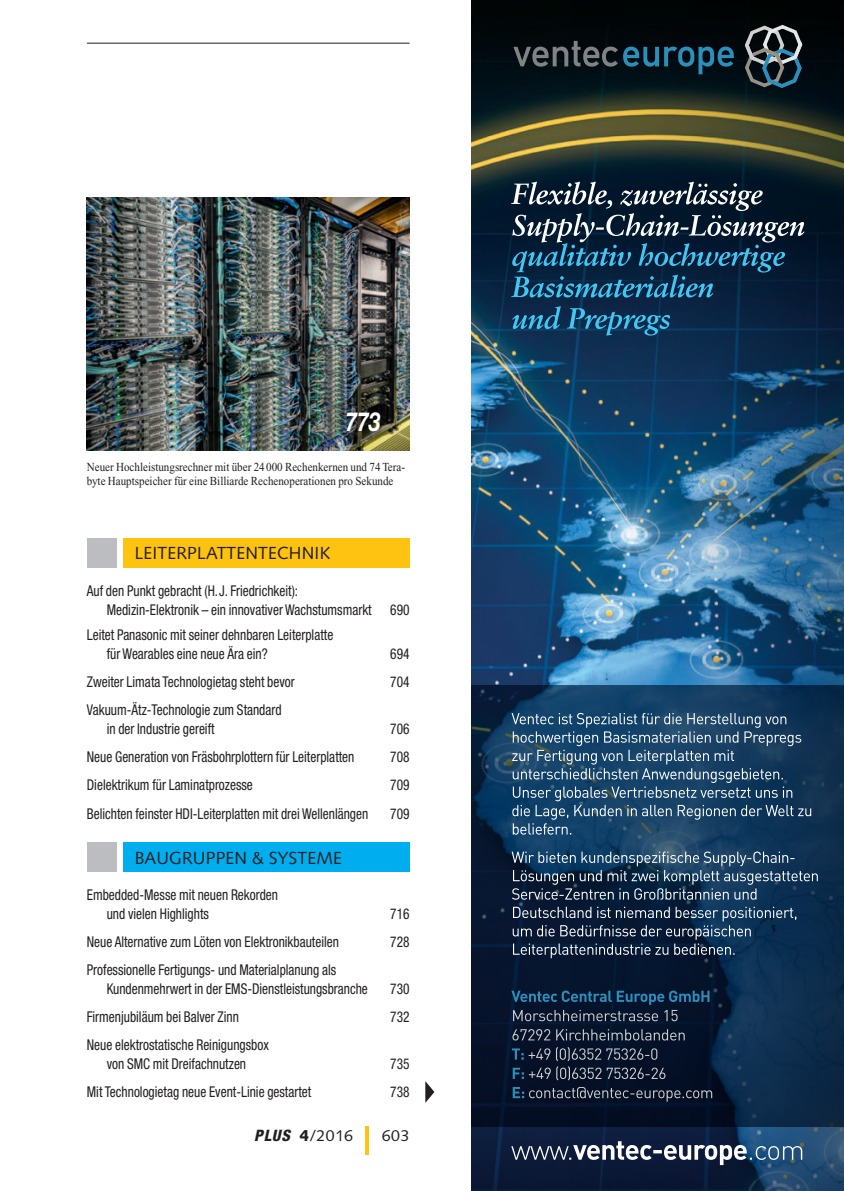
<style>
.page{position:relative;width:844px;height:1191px;background:#fff}
.page>*{position:absolute;margin:0;border:0;box-sizing:border-box;transform-origin:0 0}
.t1{font:italic 700 26.25px "Helvetica Neue";color:#fff;scale:.8 1}
.t2{font:17.5px "Syntax";letter-spacing:.01em;color:#231f20}
.t3{font:15.75px "Syntax";letter-spacing:.05em;color:#231f20}
.t4{font:condensed 14.88px/18.4px "Helvetica Neue";color:#231f20;scale:.9 1}
.t5{font:12.25px/14px "Times New Roman";color:#231f20;scale:.9 1}
.s1{font-family:"Helvetica Neue";font-weight:800;font-style:italic;font-stretch:condensed}
.s2{font-weight:900}
</style>
<div class="page">
<img style="left:87px;top:198px;width:322px;height:252px">
<hr style="left:87px;top:43px;width:322px;height:1px;background:#231f20">
<hr style="left:366px;top:1126px;width:3px;height:29px;background:#fec210">
<div style="left:123px;top:538px;width:286px;height:30px;background:#fec210"></div>
<div style="left:87px;top:538px;width:30px;height:30px;background:#bcbdc0"></div>
<div style="left:123px;top:842px;width:286px;height:30px;background:#00aeef"></div>
<div style="left:87px;top:842px;width:30px;height:30px;background:#bcbdc0"></div>
<svg style="left:425px;top:1081px;width:9px;height:21px"></svg>
<div style="left:336px;top:402px;width:55px;height:41px;background:#231f20;opacity:.75"></div>
<img style="left:471px;top:0;width:372px;height:1191px">
<svg style="left:512px;top:306px;width:158px;height:29px;background:#194e72"></svg>
<svg style="left:511px;top:182px;width:293px;height:115px;background:#224158"></svg>
<svg style="left:742px;top:23px;width:62px;height:67px;background:#334147"></svg>
<svg style="left:513px;top:41px;width:104px;height:26px;background:#2e3539"></svg>
<svg style="left:623px;top:47px;width:35px;height:20px"></svg>
<svg style="left:664px;top:47px;width:69px;height:27px;background:#103d51"></svg>
<svg style="left:512px;top:906px;width:284px;height:52px;background:#293f59"></svg>
<svg style="left:511px;top:851px;width:306px;height:48px;background:#304d68"></svg>
<svg style="left:511px;top:713px;width:300px;height:121px;background:#335878"></svg>
<svg style="left:512px;top:1087px;width:200px;height:14px;background:#273244"></svg>
<svg style="left:511px;top:1047px;width:154px;height:33px;background:#243043"></svg>
<svg style="left:512px;top:1029px;width:172px;height:11px;background:#344051"></svg>
<svg style="left:511px;top:990px;width:198px;height:31px;background:#18324b"></svg>
<svg style="left:511px;top:1141px;width:291px;height:24px"></svg>
<h1 class="t1" style="left:345px;top:406px;width:45px">773</h1>
<p class="t5" style="left:87px;top:459px;width:355px">Neuer Hochleistungsrechner mit über 24 000 Rechenkernen und 74 Tera&shy;byte Hauptspeicher für eine Billiarde Rechenoperationen pro Sekunde</p>
<p class="t2" style="left:135px;top:543px;width:197px">LEITERPLATTENTECHNIK</p>
<p class="t4" style="left:107px;top:582px;width:338px;text-indent:-20px">Auf den Punkt gebracht (H.J. Friedrichkeit):<br>Medizin-Elektronik – ein innovativer Wachstumsmarkt 690</p>
<p class="t4" style="left:107px;top:626px;width:253px;text-indent:-20px">Leitet Panasonic mit seiner dehnbaren Leiterplatte für Wearables eine neue Ära ein?</p>
<p class="t4" style="left:390px;top:644px;width:23px">694</p>
<p class="t4" style="left:87px;top:672px;width:232px">Zweiter Limata Technologietag steht bevor</p>
<p class="t4" style="left:390px;top:672px;width:23px">704</p>
<p class="t4" style="left:107px;top:701px;width:196px;text-indent:-20px">Vakuum-Ätz-Technologie zum Standard in der Industrie gereift</p>
<p class="t4" style="left:390px;top:719px;width:23px">706</p>
<p class="t4" style="left:87px;top:747px;width:299px">Neue Generation von Fräsbohrplottern für Leiterplatten</p>
<p class="t4" style="left:390px;top:747px;width:23px">708</p>
<p class="t4" style="left:87px;top:776px;width:186px">Dielektrikum für Laminatprozesse</p>
<p class="t4" style="left:390px;top:776px;width:23px">709</p>
<p class="t4" style="left:87px;top:804px;width:314px">Belichten feinster HDI-Leiterplatten mit drei Wellenlängen</p>
<p class="t4" style="left:390px;top:804px;width:23px">709</p>
<p class="t2" style="left:135px;top:847px;width:209px">BAUGRUPPEN &amp; SYSTEME</p>
<p class="t4" style="left:107px;top:886px;width:192px;text-indent:-20px">Embedded-Messe mit neuen Rekorden und vielen Highlights</p>
<p class="t4" style="left:390px;top:904px;width:23px">716</p>
<p class="t4" style="left:87px;top:932px;width:281px">Neue Alternative zum Löten von Elektronikbauteilen</p>
<p class="t4" style="left:390px;top:932px;width:23px">728</p>
<p class="t4" style="left:107px;top:961px;width:291px;text-indent:-20px">Professionelle Fertigungs- und Materialplanung als<br>Kundenmehrwert in der EMS-Dienstleistungsbranche</p>
<p class="t4" style="left:390px;top:979px;width:23px">730</p>
<p class="t4" style="left:87px;top:1007px;width:170px">Firmenjubiläum bei Balver Zinn</p>
<p class="t4" style="left:390px;top:1007px;width:23px">732</p>
<p class="t4" style="left:87px;top:1035px;width:203px;text-align:center">Neue elektrostatische Reinigungsbox von SMC mit Dreifachnutzen</p>
<p class="t4" style="left:390px;top:1054px;width:23px">735</p>
<p class="t4" style="left:87px;top:1082px;width:251px">Mit Technologietag neue Event-Linie gestartet</p>
<p class="t4" style="left:390px;top:1082px;width:23px">738</p>
<p class="t3" style="left:254px;top:1126px;width:100px"><span class="s1">PLUS</span> <span class="s2">4</span>/2016</p>
<p class="t3" style="left:381px;top:1126px;width:29px">603</p>
</div>
